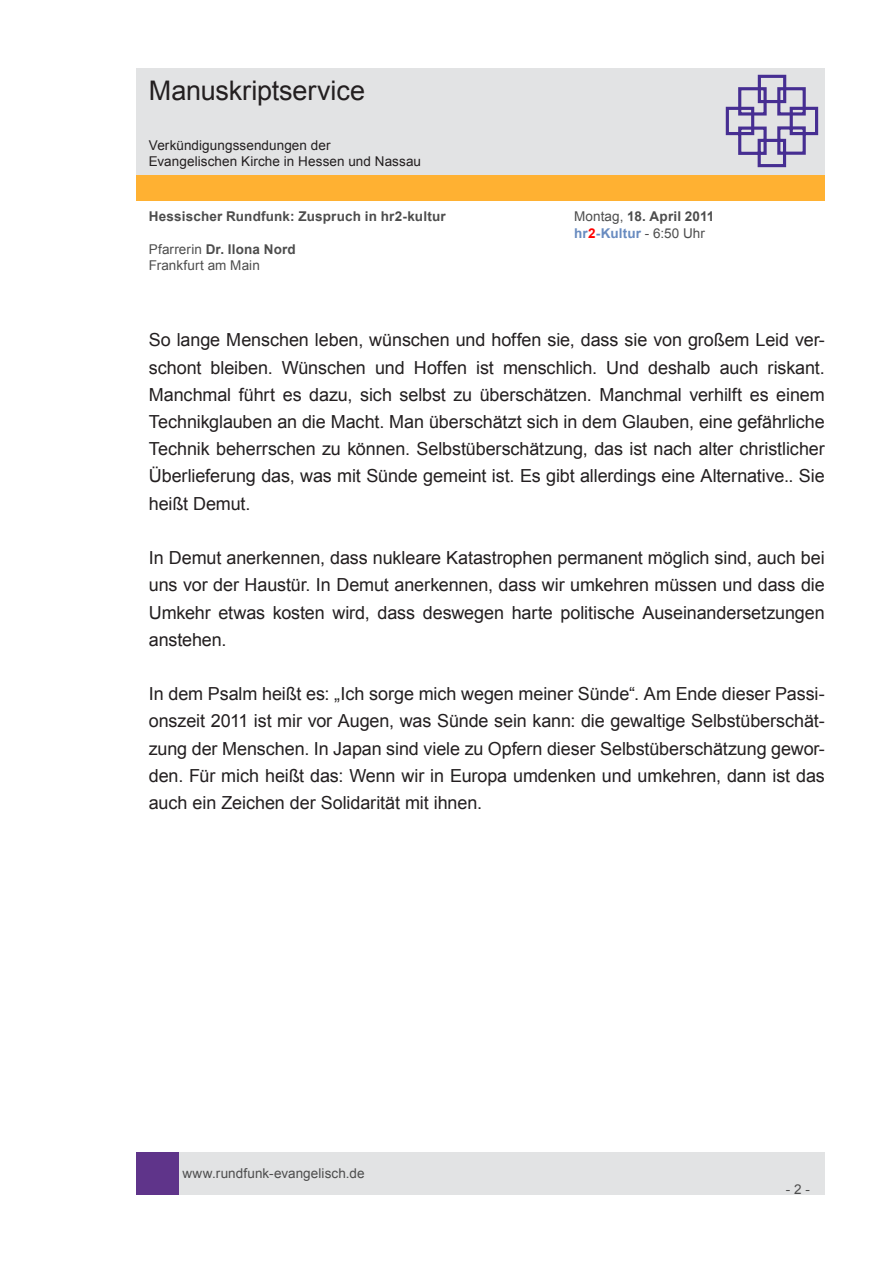
<style>
.page{position:relative;width:893px;height:1263px;background:#fff}
.page>*{position:absolute;margin:0;border:0;box-sizing:border-box;transform-origin:0 0}
.t1{font:27px "Arial";letter-spacing:-.005em;color:#231f20}
.t2{font:18px/27.2px "Arial";letter-spacing:-.005em;color:#231f20;text-align:justify}
.t3{font:13.5px/16.2px "Arial";letter-spacing:.005em;color:#4d4d4d}
.t4{font:13.5px/16.2px "Arial";letter-spacing:.005em;color:#231f20}
.t5{font:700 13.5px "Arial";letter-spacing:.015em;color:#4d4d4d}
.s1{font-weight:700}
.s2{font-weight:700;color:#688bc0}
.s3{font-weight:700;color:#f00}
</style>
<div class="page">
<div style="left:179px;top:1152px;width:646px;height:43px;background:#e2e3e4"></div>
<div style="left:136px;top:1152px;width:43px;height:43px;background:#5f348a"></div>
<div style="left:136px;top:175px;width:689px;height:26px;background:#ffb132"></div>
<div style="left:136px;top:68px;width:689px;height:106px;background:#e2e3e4"></div>
<svg style="left:725px;top:74px;width:94px;height:94px"></svg>
<h1 class="t1" style="left:149px;top:73px;width:218px">Manuskriptservice</h1>
<p class="t4" style="left:149px;top:137px;width:274px">Verkündigungssendungen der<br>Evangelischen Kirche in Hessen und Nassau</p>
<p class="t5" style="left:149px;top:208px;width:298px">Hessischer Rundfunk: Zuspruch in hr2-kultur</p>
<p class="t3" style="left:574px;top:209px;width:142px">Montag, <span class="s1">18. April 2011 </span><span class="s2">hr</span><span class="s3">2</span><span class="s2">-Kultur</span> - 6:50 Uhr</p>
<p class="t3" style="left:149px;top:241px;width:148px">Pfarrerin <span class="s1">Dr. Ilona Nord<br></span>Frankfurt am Main</p>
<p class="t2" style="left:149px;top:327px;width:678px">So lange Menschen leben, wünschen und hoffen sie, dass sie von großem Leid ver&shy;schont bleiben. Wünschen und Hoffen ist menschlich. Und deshalb auch riskant.<br>Manchmal führt es dazu, sich selbst zu überschätzen. Manchmal verhilft es einem Technikglauben an die Macht. Man überschätzt sich in dem Glauben, eine gefährliche Technik beherrschen zu können. Selbstüberschätzung, das ist nach alter christlicher Überlieferung das, was mit Sünde gemeint ist. Es gibt allerdings eine Alternative.. Sie heißt Demut.</p>
<p class="t2" style="left:149px;top:544px;width:678px">In Demut anerkennen, dass nukleare Katastrophen permanent möglich sind, auch bei uns vor der Haustür. In Demut anerkennen, dass wir umkehren müssen und dass die Umkehr etwas kosten wird, dass deswegen harte politische Auseinandersetzungen anstehen.</p>
<p class="t2" style="left:149px;top:680px;width:678px">In dem Psalm heißt es: „Ich sorge mich wegen meiner Sünde“. Am Ende dieser Passi&shy;onszeit 2011 ist mir vor Augen, was Sünde sein kann: die gewaltige Selbstüberschät&shy;zung der Menschen. In Japan sind viele zu Opfern dieser Selbstüberschätzung gewor&shy;den. Für mich heißt das: Wenn wir in Europa umdenken und umkehren, dann ist das auch ein Zeichen der Solidarität mit ihnen.</p>
<p class="t3" style="left:182px;top:1165px;width:184px">www.rundfunk-evangelisch.de</p>
<p class="t3" style="left:786px;top:1181px;width:26px">- 2 -</p>
</div>
